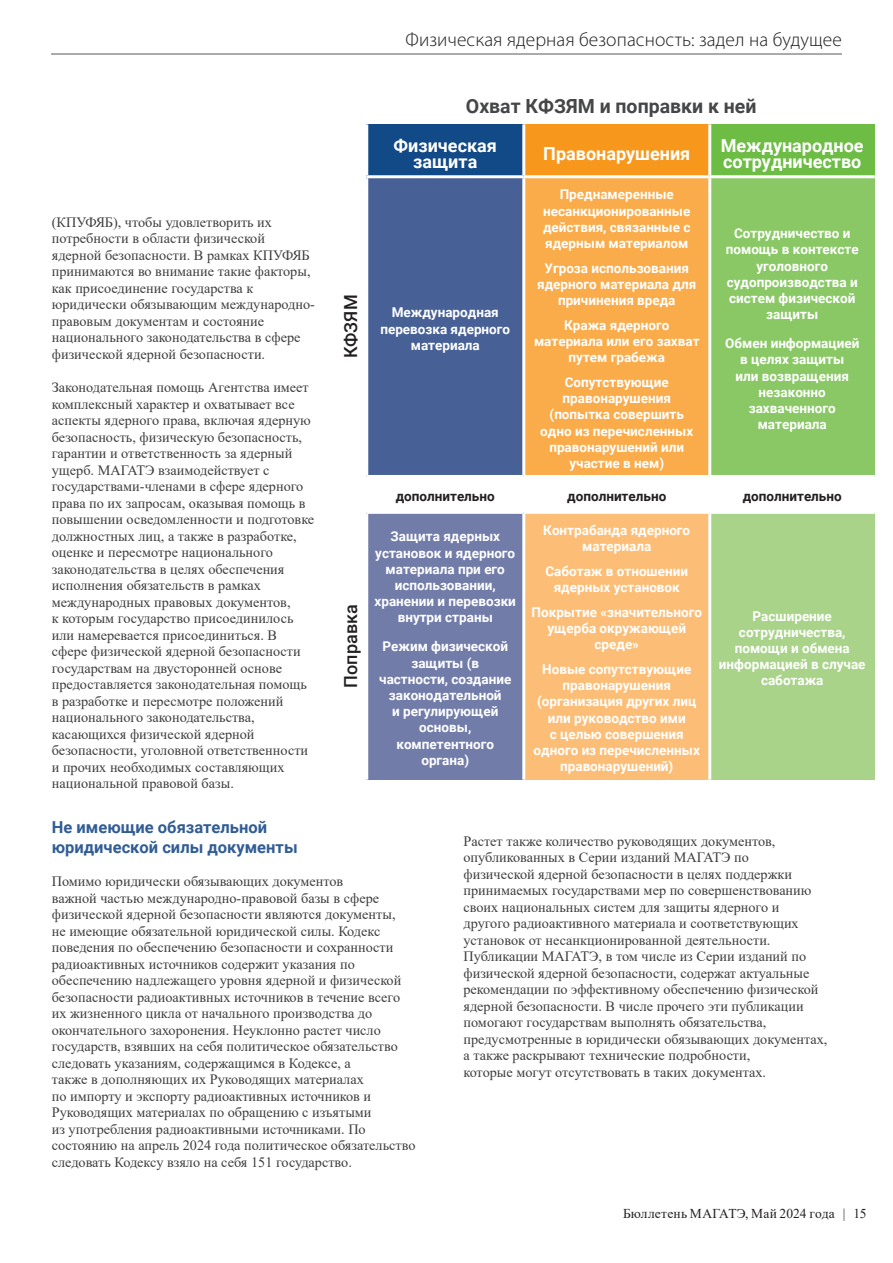
<style>
.page{position:relative;width:893px;height:1263px;background:#fff}
.page>*{position:absolute;margin:0;border:0;box-sizing:border-box;transform-origin:0 0}
.t1{font:300 19.5px "Myriad Pro";letter-spacing:.005em;color:#231f20}
.Paragraph_Heading_01{font:700 19.5px "Roboto";color:#454647}
.t2{font:700 18px/16.5px "Roboto";color:#fff;text-align:center}
.t3{font:500 18px "Roboto";color:#231f20}
.Paragraph_Heading_01-2{font:700 16.5px/19.5px "Roboto";color:#315d94}
.Body_Text{font:14.25px/16.5px "Times New Roman";color:#3e3e3f}
.t4{font:700 13.5px/16.2px "Roboto";color:#fff;text-align:center}
.t5{font:700 13.5px "Roboto";color:#231f20}
.t6{font:13.5px "Times New Roman";letter-spacing:.005em;color:#231f20}
</style>
<div class="page">
<div style="left:367px;top:124px;width:157px;height:53px;background:#124987"></div>
<div style="left:524px;top:124px;width:186px;height:53px;background:#f7981d"></div>
<div style="left:710px;top:124px;width:165px;height:53px;background:#6dbd44"></div>
<div style="left:367px;top:177px;width:157px;height:299px;background:#476197"></div>
<div style="left:524px;top:177px;width:186px;height:299px;background:#faab4a"></div>
<div style="left:710px;top:177px;width:165px;height:299px;background:#89c865"></div>
<div style="left:367px;top:512px;width:157px;height:268px;background:#717ca9"></div>
<div style="left:524px;top:512px;width:186px;height:268px;background:#fcbe76"></div>
<div style="left:710px;top:512px;width:165px;height:268px;background:#a8d389"></div>
<hr style="left:365px;top:124px;width:3px;height:51px;background:#fff">
<hr style="left:522px;top:124px;width:3px;height:51px;background:#fff">
<hr style="left:708px;top:124px;width:3px;height:51px;background:#fff">
<hr style="left:367px;top:175px;width:157px;height:3px;background:#fff">
<hr style="left:365px;top:178px;width:3px;height:297px;background:#fff">
<hr style="left:524px;top:175px;width:186px;height:3px;background:#fff">
<hr style="left:522px;top:178px;width:3px;height:297px;background:#fff">
<hr style="left:710px;top:175px;width:165px;height:3px;background:#fff">
<hr style="left:708px;top:178px;width:3px;height:297px;background:#fff">
<hr style="left:367px;top:475px;width:157px;height:3px;background:#fff">
<hr style="left:524px;top:475px;width:186px;height:3px;background:#fff">
<hr style="left:710px;top:475px;width:165px;height:3px;background:#fff">
<hr style="left:367px;top:511px;width:157px;height:3px;background:#fff">
<hr style="left:365px;top:514px;width:3px;height:266px;background:#fff">
<hr style="left:524px;top:511px;width:186px;height:3px;background:#fff">
<hr style="left:522px;top:514px;width:3px;height:266px;background:#fff">
<hr style="left:710px;top:511px;width:165px;height:3px;background:#fff">
<hr style="left:708px;top:514px;width:3px;height:266px;background:#fff">
<hr style="left:51px;top:54px;width:791px;height:1px;background:#57585a">
<h1 class="t1" style="left:406px;top:28px;width:438px">Физическая ядерная безопасность: задел на будущее</h1>
<p class="Paragraph_Heading_01" style="left:466px;top:92px;width:292px">Охват КФЗЯМ и поправки к ней</p>
<p class="t2" style="left:394px;top:136px;width:105px">Физическая защита</p>
<p class="t2" style="left:543px;top:145px;width:149px">Правонарушения</p>
<p class="t2" style="left:721px;top:136px;width:144px;text-align:left">Международное сотрудничество</p>
<p class="t4" style="left:543px;top:186px;width:149px">Преднамеренные несанкционированные действия, связанные с ядерным материалом</p>
<p class="t4" style="left:537px;top:259px;width:161px">Угроза использования ядерного материала для причинения вреда</p>
<p class="t4" style="left:534px;top:316px;width:167px">Кража ядерного материала или его захват путем грабежа</p>
<p class="t4" style="left:540px;top:374px;width:155px">Сопутствующие правонарушения (попытка совершить одно из перечисленных правонарушений или участие в нем)</p>
<p class="Body_Text" style="left:52px;top:213px;width:265px">(КПУФЯБ), чтобы удовлетворить их потребности в области физической ядерной безопасности. В рамках КПУФЯБ принимаются во внимание такие факторы, как присоединение государства к юридически обязывающим международно&shy;правовым документам и состояние национального законодательства в сфере физической ядерной безопасности.</p>
<p class="Body_Text" style="left:52px;top:379px;width:264px">Законодательная помощь Агентства имеет комплексный характер и охватывает все аспекты ядерного права, включая ядерную безопасность, физическую безопасность, гарантии и ответственность за ядерный ущерб. МАГАТЭ взаимодействует с государствами-членами в сфере ядерного права по их запросам, оказывая помощь в повышении осведомленности и подготовке должностных лиц, а также в разработке, оценке и пересмотре национального законодательства в целях обеспечения исполнения обязательств в рамках международных правовых документов,<br>к которым государство присоединилось или намеревается присоединиться. В сфере физической ядерной безопасности государствам на двусторонней основе предоставляется законодательная помощь в разработке и пересмотре положений национального законодательства, касающихся физической ядерной безопасности, уголовной ответственности и прочих необходимых составляющих национальной правовой базы.</p>
<p class="Paragraph_Heading_01-2" style="left:52px;top:817px;width:247px">Не имеющие обязательной юридической силы документы</p>
<p class="Body_Text" style="left:52px;top:873px;width:365px">Помимо юридически обязывающих документов<br>важной частью международно-правовой базы в сфере физической ядерной безопасности являются документы,<br>не имеющие обязательной юридической силы. Кодекс поведения по обеспечению безопасности и сохранности радиоактивных источников содержит указания по обеспечению надлежащего уровня ядерной и физической безопасности радиоактивных источников в течение всего их жизненного цикла от начального производства до окончательного захоронения. Неуклонно растет число государств, взявших на себя политическое обязательство следовать указаниям, содержащимся в Кодексе, а<br>также в дополняющих их Руководящих материалах<br>по импорту и экспорту радиоактивных источников и Руководящих материалах по обращению с изъятыми<br>из употребления радиоактивными источниками. По состоянию на апрель 2024 года политическое обязательство следовать Кодексу взяло на себя 151 государство.</p>
<p class="t4" style="left:726px;top:225px;width:134px">Сотрудничество и помощь в контексте уголовного судопроизводства и систем физической защиты</p>
<p class="t4" style="left:725px;top:335px;width:136px">Обмен информацией в целях защиты<br>или возвращения незаконно захваченного материала</p>
<p class="t3" style="left:338px;top:358px;width:65px;rotate:-90deg">КФЗЯМ</p>
<p class="t4" style="left:380px;top:304px;width:131px">Международная перевозка ядерного материала</p>
<p class="t5" style="left:396px;top:487px;width:101px">дополнительно</p>
<p class="t5" style="left:567px;top:487px;width:101px">дополнительно</p>
<p class="t5" style="left:743px;top:487px;width:101px">дополнительно</p>
<p class="t4" style="left:543px;top:522px;width:148px">Контрабанда ядерного материала</p>
<p class="t4" style="left:545px;top:562px;width:144px">Саботаж в отношении ядерных установок</p>
<p class="t4" style="left:532px;top:603px;width:172px">Покрытие «значительного ущерба окружающей среде»</p>
<p class="t4" style="left:534px;top:660px;width:168px">Новые сопутствующие правонарушения (организация других лиц или руководство ими<br>с целью совершения одного из перечисленных правонарушений)</p>
<p class="t4" style="left:375px;top:528px;width:143px">Защита ядерных установок и ядерного материала при его использовании, хранении и перевозки внутри страны</p>
<p class="t4" style="left:379px;top:638px;width:134px">Режим физической защиты (в частности, создание законодательной<br>и регулирующей основы, компетентного органа)</p>
<p class="t3" style="left:338px;top:688px;width:85px;rotate:-90deg">Поправка</p>
<p class="t4" style="left:719px;top:607px;width:148px">Расширение сотрудничества, помощи и обмена информацией в случае саботажа</p>
<p class="Body_Text" style="left:463px;top:832px;width:365px">Растет также количество руководящих документов, опубликованных в Серии изданий МАГАТЭ по<br>физической ядерной безопасности в целях поддержки принимаемых государствами мер по совершенствованию своих национальных систем для защиты ядерного и другого радиоактивного материала и соответствующих установок от несанкционированной деятельности.<br>Публикации МАГАТЭ, в том числе из Серии изданий по физической ядерной безопасности, содержат актуальные рекомендации по эффективному обеспечению физической ядерной безопасности. В числе прочего эти публикации помогают государствам выполнять обязательства, предусмотренные в юридически обязывающих документах, а также раскрывают технические подробности,<br>которые могут отсутствовать в таких документах.</p>
<p class="t6" style="left:623px;top:1204px;width:245px">Бюллетень МАГАТЭ, Май 2024 года | 15</p>
</div>
